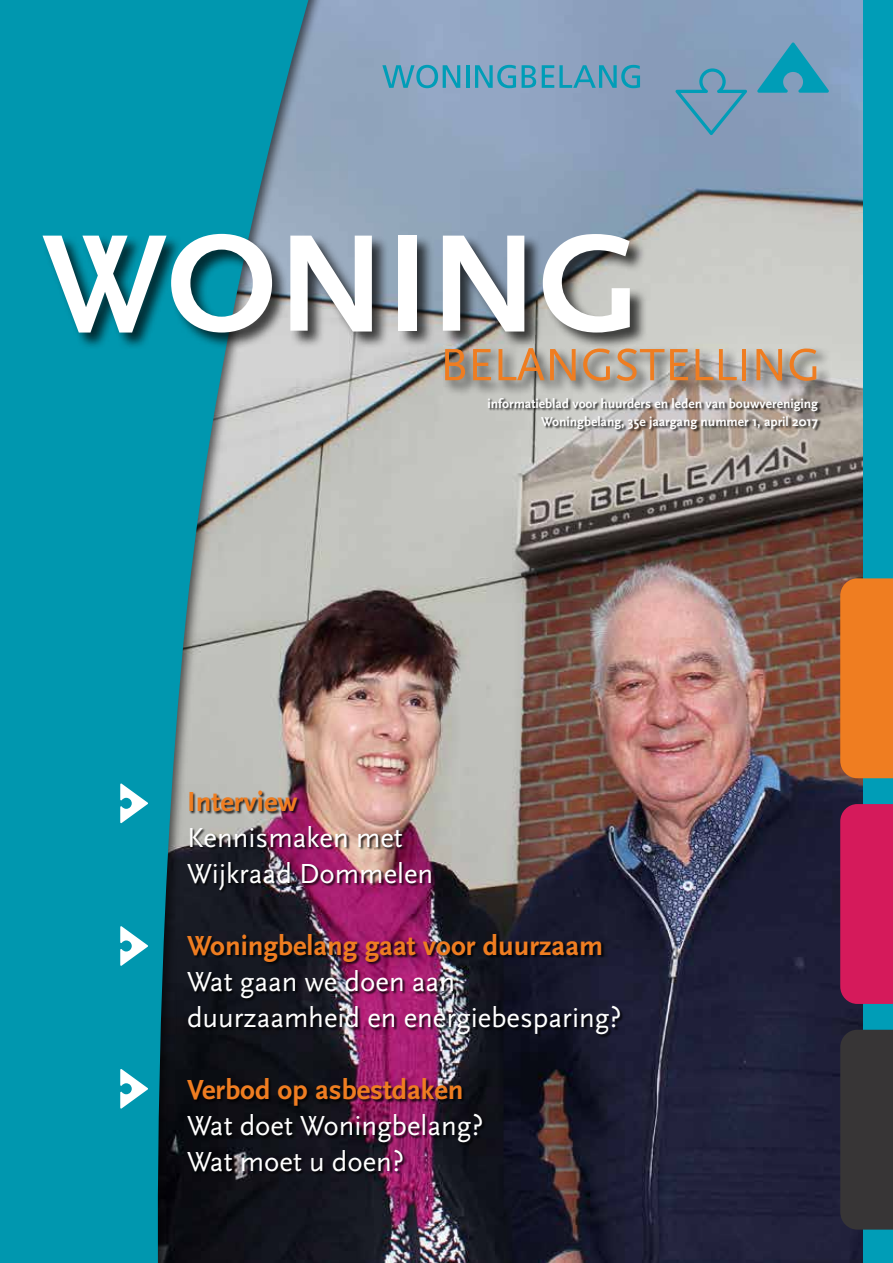
<style>
.page{position:relative;width:893px;height:1263px;background:#fff}
.page>*{position:absolute;margin:0;border:0;box-sizing:border-box;transform-origin:0 0}
.t1{font:28.8px/36px "Scala Sans";color:#fff}
.t2{font:700 28.8px "Scala Sans";color:#ef7d21}
.t3{font:700 13.5px/18px "Scala Sans";color:#fff;text-align:right}
</style>
<div class="page">
<img style="left:332px;top:0;width:531px;height:1263px">
<div style="left:863px;top:0;width:30px;height:1263px;background:#009db7"></div>
<svg style="left:382px;top:65px;width:78px;height:23px;background:#5ba2be"></svg>
<hr style="left:466px;top:65px;width:3px;height:23px;background:#009db7">
<svg style="left:475px;top:65px;width:41px;height:23px"></svg>
<svg style="left:522px;top:65px;width:14px;height:23px"></svg>
<svg style="left:542px;top:65px;width:98px;height:23px;background:#599eba"></svg>
<svg style="left:675px;top:43px;width:154px;height:92px;background:#709cb9"></svg>
<img style="left:315px;top:0;width:17px;height:1263px">
<svg style="left:0;top:0;width:315px;height:1263px;background:#2392a4"></svg>
<div style="left:840px;top:578px;width:53px;height:200px;background:#ef7d21"></div>
<div style="left:840px;top:804px;width:53px;height:200px;background:#d51a5b"></div>
<div style="left:840px;top:1030px;width:53px;height:199px;background:#373536"></div>
<svg style="left:120px;top:783px;width:28px;height:40px"></svg>
<div style="left:187px;top:791px;width:437px;height:385px;background:#000;opacity:.8"></div>
<svg style="left:120px;top:926px;width:28px;height:40px"></svg>
<svg style="left:120px;top:1069px;width:28px;height:39px"></svg>
<div style="left:43px;top:233px;width:604px;height:117px;background:#000;opacity:.7"></div>
<svg style="left:43px;top:234px;width:229px;height:98px"></svg>
<svg style="left:290px;top:236px;width:82px;height:95px"></svg>
<div style="left:398px;top:236px;width:18px;height:95px;background:#fff"></div>
<svg style="left:443px;top:236px;width:81px;height:95px"></svg>
<svg style="left:543px;top:234px;width:87px;height:98px"></svg>
<div style="left:443px;top:346px;width:389px;height:50px;background:#000;opacity:.7"></div>
<svg style="left:445px;top:349px;width:20px;height:31px"></svg>
<svg style="left:473px;top:349px;width:18px;height:31px"></svg>
<svg style="left:499px;top:348px;width:45px;height:32px"></svg>
<svg style="left:550px;top:349px;width:26px;height:31px"></svg>
<svg style="left:583px;top:348px;width:27px;height:33px"></svg>
<svg style="left:617px;top:348px;width:47px;height:33px;background:#be9f82"></svg>
<svg style="left:670px;top:349px;width:18px;height:31px"></svg>
<svg style="left:695px;top:349px;width:18px;height:31px"></svg>
<svg style="left:719px;top:349px;width:18px;height:31px"></svg>
<hr style="left:742px;top:349px;width:4px;height:31px;background:#ef7d21">
<svg style="left:756px;top:349px;width:26px;height:31px"></svg>
<svg style="left:790px;top:348px;width:26px;height:33px"></svg>
<div style="left:488px;top:398px;width:334px;height:35px;background:#000;opacity:.8"></div>
<p class="t3" style="left:488px;top:395px;width:332px">informatieblad voor huurders en leden van bouwvereniging<br>Woningbelang, 35e jaargang nummer 1, april 2017</p>
<p class="t2" style="left:187px;top:786px;width:112px">Interview</p>
<p class="t1" style="left:187px;top:820px;width:248px">Kennismaken met<br>Wijkraad Dommelen</p>
<p class="t2" style="left:187px;top:930px;width:417px">Woningbelang gaat voor duurzaam</p>
<p class="t1" style="left:187px;top:964px;width:436px">Wat gaan we doen aan duurzaamheid en energiebesparing?</p>
<p class="t2" style="left:187px;top:1074px;width:278px">Verbod op asbestdaken</p>
<p class="t1" style="left:187px;top:1108px;width:298px">Wat doet Woningbelang?<br>Wat moet u doen?</p>
</div>
